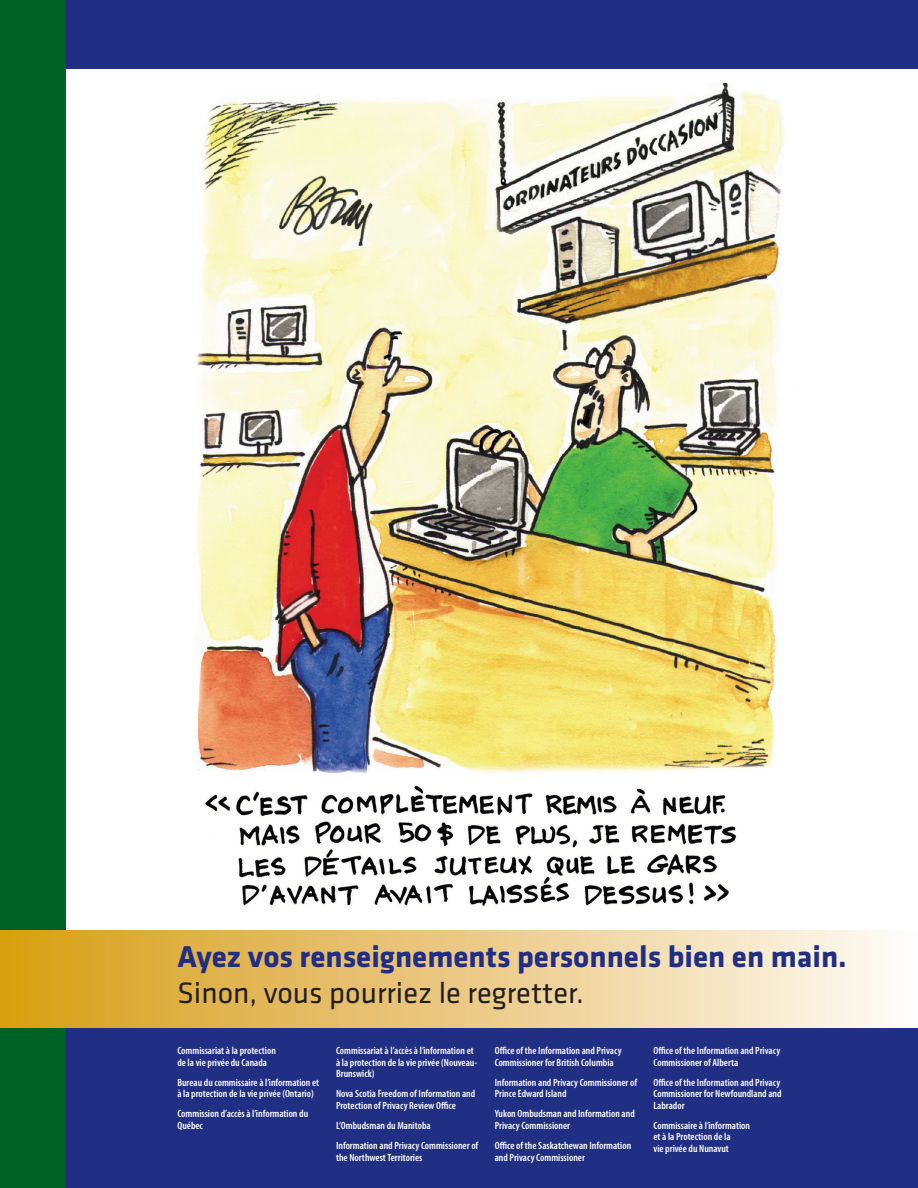
<style>
.page{position:relative;width:918px;height:1188px;background:#fff}
.page>*{position:absolute;margin:0;border:0;box-sizing:border-box;transform-origin:0 0}
.t1{font:700 31.2px "Klavika";color:#202e84}
.t2{font:30.6px "Klavika";color:#231f20}
.t3{font:600 condensed 10.5px/11.6px "Myriad Pro";color:#fff}
</style>
<div class="page">
<div style="left:0;top:1028px;width:918px;height:160px;background:#202e84"></div>
<div style="left:0;top:0;width:918px;height:69px;background:#202e84"></div>
<div style="left:0;top:0;width:65px;height:1188px;background:#006224"></div>
<img style="left:196px;top:83px;width:588px;height:823px">
<div style="left:0;top:930px;width:918px;height:98px;background:linear-gradient(to right,#d79d14,#fefaf8)"></div>
<h1 class="t1" style="left:177px;top:934px;width:671px">Ayez vos renseignements personnels bien en main.</h1>
<h2 class="t2" style="left:177px;top:973px;width:408px">Sinon, vous pourriez le regretter.</h2>
<p class="t3" style="left:177px;top:1045px;width:100px">Commissariat à la protection de la vie privée du Canada</p>
<p class="t3" style="left:177px;top:1076px;width:143px">Bureau du commissaire à l’information et à la protection de la vie privée (Ontario)</p>
<p class="t3" style="left:177px;top:1108px;width:132px">Commission d’accès à l’information du<br>Québec</p>
<p class="t3" style="left:336px;top:1045px;width:143px">Commissariat à l’accès à l’information et à la protection de la vie privée (Nouveau-<br>Brunswick)</p>
<p class="t3" style="left:336px;top:1088px;width:141px">Nova Scotia Freedom of Information and<br>Protection of Privacy Review Office</p>
<p class="t3" style="left:336px;top:1115px;width:144px;line-height:20.1px">L’Ombudsman du Manitoba<br>Information and Privacy Commissioner of</p>
<p class="t3" style="left:336px;top:1151px;width:88px">the Northwest Territories</p>
<p class="t3" style="left:495px;top:1045px;width:128px">Office of the Information and Privacy<br>Commissioner for British Columbia</p>
<p class="t3" style="left:495px;top:1076px;width:144px">Information and Privacy Commissioner of<br>Prince Edward Island</p>
<p class="t3" style="left:495px;top:1108px;width:142px">Yukon Ombudsman and Information and<br>Privacy Commissioner</p>
<p class="t3" style="left:495px;top:1140px;width:138px">Office of the Saskatchewan Information and Privacy Commissioner</p>
<p class="t3" style="left:653px;top:1045px;width:128px">Office of the Information and Privacy<br>Commissioner of Alberta</p>
<p class="t3" style="left:653px;top:1076px;width:130px">Office of the Information and Privacy<br>Commissioner for Newfoundland and<br>Labrador</p>
<p class="t3" style="left:653px;top:1119px;width:98px">Commissaire à l’information et à la Protection de la<br>vie privée du Nunavut</p>
</div>
